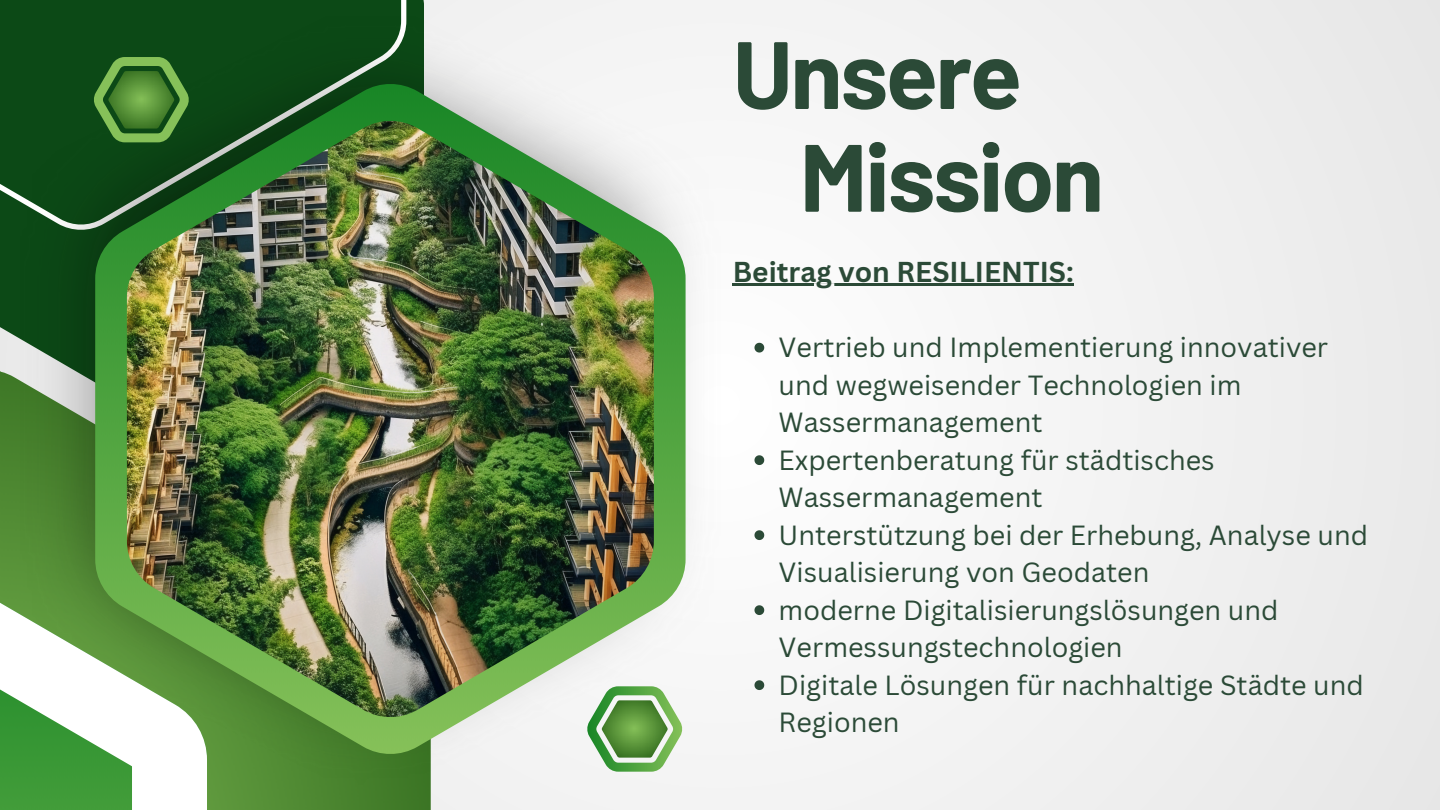
<style>
.page{position:relative;width:1440px;height:810px;background:#f2f2f2}
.page>*{position:absolute;margin:0;border:0;box-sizing:border-box;transform-origin:0 0}
.t1{font:700 95.4px "Barlow";letter-spacing:-.025em;color:#2b4a37}
.t2{font:700 28px "Canva Sans";color:#2b4a37}
.t3{font:27px/37.5px "Canva Sans";color:#2b4a37}
</style>
<div class="page">
<svg style="left:0;top:418px;width:431px;height:392px;background:#4d8731"></svg>
<svg style="left:0;top:0;width:424px;height:418px;fill:#0c4916"></svg>
<div style="left:0;top:0;width:406px;height:232px;background:#0c4916"></div>
<img style="left:20px;top:14px;width:700px;height:771px">
<svg style="left:0;top:578px;width:207px;height:232px"></svg>
<svg style="left:95px;top:82px;width:591px;height:674px"></svg>
<img style="left:127px;top:118px;width:527px;height:602px">
<svg style="left:587px;top:686px;width:96px;height:86px"></svg>
<svg style="left:93px;top:57px;width:96px;height:85px;background:#488334"></svg>
<svg style="left:754px;top:343px;width:10px;height:10px"></svg>
<svg style="left:754px;top:455px;width:10px;height:10px"></svg>
<svg style="left:754px;top:530px;width:10px;height:10px"></svg>
<svg style="left:754px;top:605px;width:10px;height:10px"></svg>
<svg style="left:754px;top:680px;width:10px;height:10px"></svg>
<hr style="left:733px;top:284px;width:341px;height:2px;background:#2b4a37">
<p class="t1" style="left:733px;top:14px;width:291px">Unsere</p>
<p class="t1" style="left:800px;top:116px;width:306px">Mission</p>
<p class="t2" style="left:733px;top:252px;width:343px">Beitrag von RESILIENTIS:</p>
<p class="t3" style="left:779px;top:328px;width:551px">Vertrieb und Implementierung innovativer und wegweisender Technologien im<br>Wassermanagement</p>
<p class="t3" style="left:779px;top:440px;width:438px">Expertenberatung für städtisches<br>Wassermanagement</p>
<p class="t3" style="left:779px;top:515px;width:591px">Unterstützung bei der Erhebung, Analyse und<br>Visualisierung von Geodaten</p>
<p class="t3" style="left:779px;top:590px;width:501px">moderne Digitalisierungslösungen und<br>Vermessungstechnologien</p>
<p class="t3" style="left:779px;top:665px;width:587px">Digitale Lösungen für nachhaltige Städte und<br>Regionen</p>
</div>
